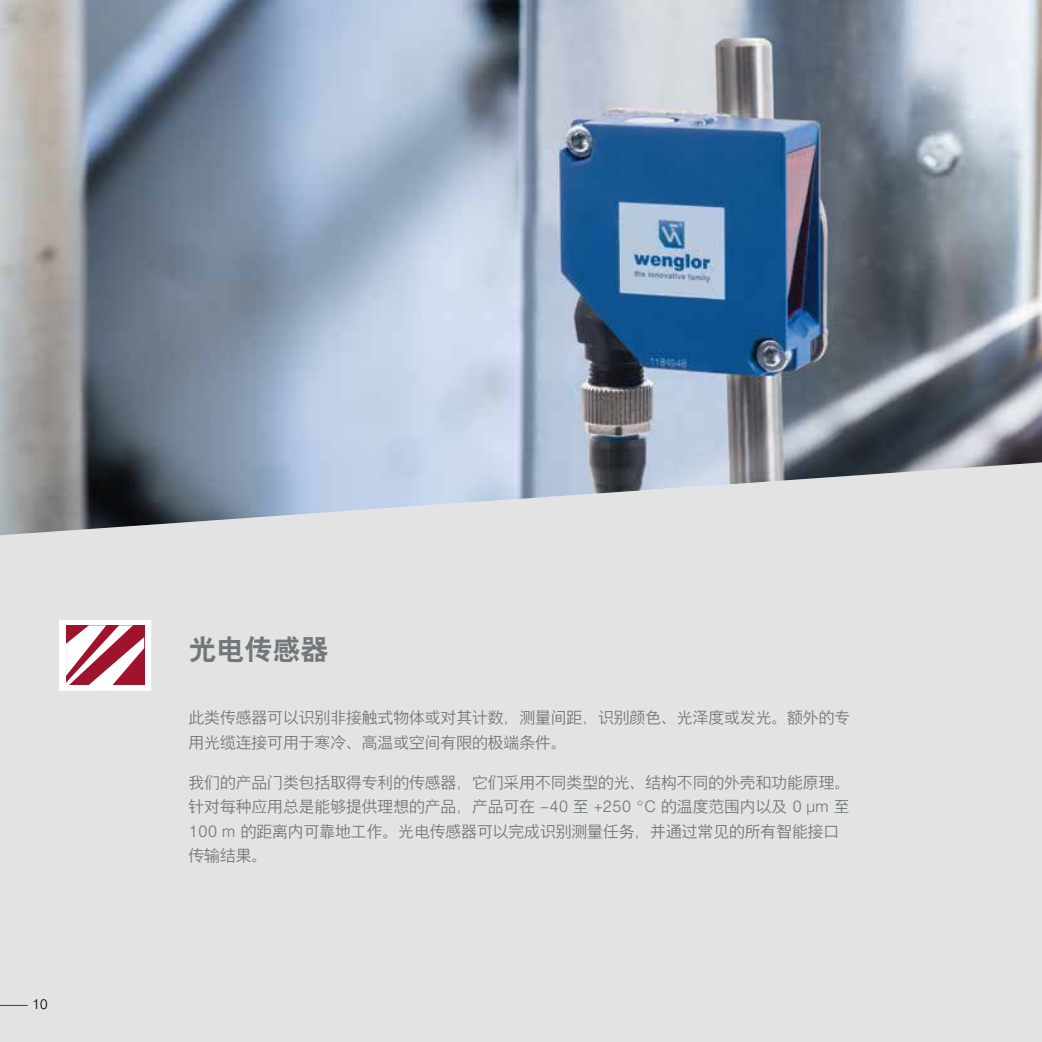
<style>
.page{position:relative;width:1042px;height:1042px;background:#e3e3e3}
.page>*{position:absolute;margin:0;border:0;box-sizing:border-box;transform-origin:0 0}
.t1{font:700 28px "Nimbus Sans Global";color:#72787a}
.t2{font:300 15.75px/24.5px "Nimbus Sans Global";color:#72787a}
.t3{font:300 14px "Swiss 721 BT";color:#000;scale:3 1}
</style>
<div class="page">
<div style="left:60px;top:620px;width:91px;height:70px;background:#fff"></div>
<svg style="left:66px;top:625px;width:78px;height:60px"></svg>
<div style="left:59px;top:620px;width:92px;height:70px;border:1px solid #fff"></div>
<img style="left:0;top:0;width:1042px;height:535px">
<p class="t3" style="left:-15px;top:995px;width:22px">— 10</p>
<h1 class="t1" style="left:189px;top:633px;width:141px">光电传感器</h1>
<p class="t2" style="left:189px;top:705px;width:663px">此类传感器可以识别非接触式物体或对其计数，测量间距，识别颜色、光泽度或发光。额外的专用光缆连接可用于寒冷、高温或空间有限的极端条件。</p>
<p class="t2" style="left:189px;top:770px;width:663px">我们的产品门类包括取得专利的传感器，它们采用不同类型的光、结构不同的外壳和功能原理。针对每种应用总是能够提供理想的产品，产品可在 −40 至 +250 °C 的温度范围内以及 0 µm 至100 m 的距离内可靠地工作。光电传感器可以完成识别测量任务，并通过常见的所有智能接口传输结果。</p>
</div>
